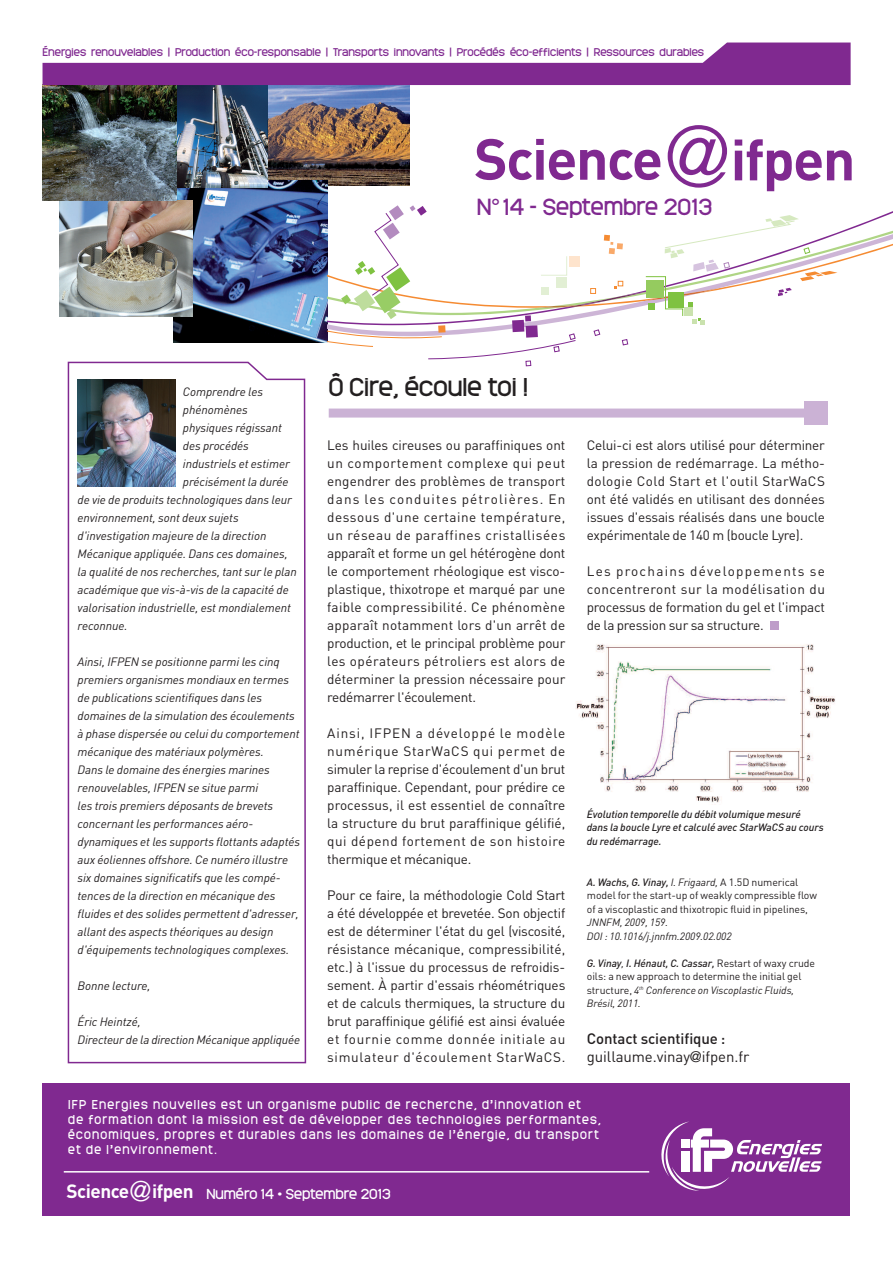
<style>
.page{position:relative;width:893px;height:1263px;background:#fff}
.page>*{position:absolute;margin:0;border:0;box-sizing:border-box;transform-origin:0 0}
.t1{font:700 57px "DIN";letter-spacing:-.025em;color:#802990}
.t2{font:24px "Monark";color:#231f20}
.t3{font:21.75px "Monark";color:#802990}
.t4{font:15px/18px "DIN";letter-spacing:-.005em;color:#231f20}
.t5{font:13.5px/18px "DIN";letter-spacing:-.015em;color:#231f20;text-align:justify}
.t6{font:13.5px "Monark";color:#fff}
.t7{font:italic 12px/18px "DIN";letter-spacing:-.005em;color:#231f20}
.t8{font:12px/15px "Monark";letter-spacing:.105em;color:#fff;scale:.95 1}
.t9{font:10.5px/13.5px "DIN";letter-spacing:-.005em;color:#231f20}
.t10{font:10.5px "Monark";color:#802990}
.t11{font:italic 500 10.5px/13.5px "DIN";letter-spacing:-.005em;color:#231f20}
.t12{font:italic 10.5px/13.5px "DIN";letter-spacing:-.005em;color:#231f20}
.s1{font-family:"Helvetica";font-weight:300;font-size:82.5px}
.s2{font-weight:500;font-style:italic}
.s3{font-style:italic}
.s4{font-weight:500}
.s5{font-family:"Helvetica Neue"}
.s6{font-family:"DIN";font-weight:700;font-size:18.9px}
.s7{font-family:"Helvetica";font-weight:300;font-size:27.45px}
</style>
<div class="page">
<img style="left:267px;top:85px;width:60px;height:95px">
<svg style="left:68px;top:362px;width:238px;height:701px"></svg>
<img style="left:78px;top:379px;width:97px;height:107px">
<div style="left:770px;top:621px;width:9px;height:9px;background:#be9dc9"></div>
<div style="left:329px;top:409px;width:487px;height:9px;background:#cbb2d5"></div>
<div style="left:804px;top:401px;width:23px;height:23px;background:#cbb2d5"></div>
<img style="left:575px;top:644px;width:260px;height:159px">
<div style="left:43px;top:1084px;width:807px;height:132px;background:#802990"></div>
<svg style="left:661px;top:1121px;width:161px;height:70px"></svg>
<hr style="left:64px;top:1171px;width:585px;height:1px;background:#fff">
<img style="left:173px;top:180px;width:154px;height:163px">
<img style="left:60px;top:201px;width:133px;height:115px">
<img style="left:176px;top:85px;width:91px;height:102px">
<svg style="left:327px;top:42px;width:566px;height:218px"></svg>
<svg style="left:327px;top:199px;width:519px;height:167px"></svg>
<svg style="left:690px;top:171px;width:30px;height:13px"></svg>
<img style="left:43px;top:85px;width:133px;height:116px">
<svg style="left:43px;top:43px;width:808px;height:42px"></svg>
<p class="t10" style="left:43px;top:45px;width:663px">Énergies renouvelables | Production éco-responsable | Transports innovants | Procédés éco-efficients | Ressources durables</p>
<h1 class="t1" style="left:474px;top:125px;width:383px">Science<span class="s1">@</span>ifpen</h1>
<h3 class="t3" style="left:477px;top:192px;width:237px">N°14 - Septembre 2013</h3>
<p class="t7" style="left:183px;top:382px;width:82px">Comprendre les</p>
<p class="t7" style="left:183px;top:400px;width:66px">phénomènes</p>
<p class="t7" style="left:183px;top:418px;width:101px">physiques régissant</p>
<p class="t7" style="left:183px;top:436px;width:67px">des procédés</p>
<p class="t7" style="left:183px;top:454px;width:108px">industriels et estimer</p>
<p class="t7" style="left:183px;top:472px;width:107px">précisément la durée</p>
<p class="t7" style="left:78px;top:490px;width:216px">de vie de produits technologiques dans leur</p>
<p class="t7" style="left:78px;top:508px;width:163px">environnement, sont deux sujets</p>
<p class="t7" style="left:78px;top:526px;width:190px">d'investigation majeure de la direction</p>
<p class="t7" style="left:78px;top:544px;width:212px">Mécanique appliquée. Dans ces domaines,</p>
<p class="t7" style="left:78px;top:562px;width:221px">la qualité de nos recherches, tant sur le plan</p>
<p class="t7" style="left:78px;top:580px;width:213px">académique que vis-à-vis de la capacité de</p>
<p class="t7" style="left:78px;top:598px;width:215px">valorisation industrielle, est mondialement</p>
<p class="t7" style="left:78px;top:616px;width:52px">reconnue.</p>
<p class="t7" style="left:78px;top:652px;width:224px">Ainsi, IFPEN se positionne parmi les cinq premiers organismes mondiaux en termes de publications scientifiques dans les domaines de la simulation des écoulements à phase dispersée ou celui du comportement mécanique des matériaux polymères.<br>Dans le domaine des énergies marines renouvelables, IFPEN se situe parmi<br>les trois premiers déposants de brevets concernant les performances aéro&shy;dynamiques et les supports flottants adaptés aux éoliennes offshore. Ce numéro illustre six domaines significatifs que les compé&shy;tences de la direction en mécanique des fluides et des solides permettent d'adresser, allant des aspects théoriques au design d'équipements technologiques complexes.</p>
<p class="t7" style="left:78px;top:976px;width:75px">Bonne lecture,</p>
<p class="t7" style="left:78px;top:1012px;width:224px">Éric Heintzé,<br>Directeur de la direction Mécanique appliquée</p>
<h2 class="t2" style="left:329px;top:371px;width:201px">Ô Cire, écoule toi !</h2>
<p class="t5" style="left:327px;top:436px;width:240px">Les huiles cireuses ou paraffiniques ont un comportement complexe qui peut engendrer des problèmes de transport dans les conduites pétrolières. En dessous d'une certaine température, un réseau de paraffines cristallisées apparaît et forme un gel hétérogène dont le comportement rhéologique est visco&shy;plastique, thixotrope et marqué par une faible compressibilité. Ce phénomène apparaît notamment lors d'un arrêt de production, et le principal problème pour les opérateurs pétroliers est alors de déterminer la pression nécessaire pour redémarrer l'écoulement.</p>
<p class="t5" style="left:327px;top:724px;width:240px">Ainsi, IFPEN a développé le modèle numérique StarWaCS qui permet de simuler la reprise d'écoulement d'un brut paraffinique. Cependant, pour prédire ce processus, il est essentiel de connaître la structure du brut paraffinique gélifié, qui dépend fortement de son histoire thermique et mécanique.</p>
<p class="t5" style="left:327px;top:886px;width:240px">Pour ce faire, la méthodologie Cold Start a été développée et brevetée. Son objectif est de déterminer l'état du gel (viscosité, résistance mécanique, compressibilité, etc.) à l'issue du processus de refroidis&shy;sement. À partir d'essais rhéométriques et de calculs thermiques, la structure du brut paraffinique gélifié est ainsi évaluée et fournie comme donnée initiale au simulateur d'écoulement StarWaCS.</p>
<p class="t5" style="left:587px;top:436px;width:240px">Celui-ci est alors utilisé pour déterminer la pression de redémarrage. La métho&shy;dologie Cold Start et l'outil StarWaCS ont été validés en utilisant des données issues d'essais réalisés dans une boucle expérimentale de 140 m (boucle Lyre).</p>
<p class="t5" style="left:587px;top:562px;width:240px">Les prochains développements se concentreront sur la modélisation du processus de formation du gel et l'impact de la pression sur sa structure.</p>
<p class="t11" style="left:587px;top:807px;width:238px">Évolution temporelle du débit volumique mesuré dans la boucle Lyre et calculé avec StarWaCS au cours du redémarrage.</p>
<p class="t9" style="left:587px;top:875px;width:232px"><span class="s2">A. Wachs, G. Vinay,</span> <span class="s3">I. Frigaard,</span> A 1.5D numerical model for the start-up of weakly compressible flow of a viscoplastic and thixotropic fluid in pipelines,</p>
<p class="t12" style="left:587px;top:915px;width:146px">JNNFM, 2009, 159.<br>DOI : 10.1016/j.jnnfm.2009.02.002</p>
<p class="t9" style="left:587px;top:956px;width:230px"><span class="s2">G. Vinay</span><span class="s3">,</span> <span class="s2">I. Hénaut, C. Cassar,</span> Restart of waxy crude oils: a new approach to determine the initial gel structure, <span class="s3">4</span><sup>th</sup> <span class="s3">Conference on Viscoplastic Fluids, Brésil, 2011.</span></p>
<p class="t4" style="left:587px;top:1029px;width:164px"><span class="s4">Contact scientifique : </span>guillaume.vinay<span class="s5">@</span>ifpen.fr</p>
<p class="t8" style="left:68px;top:1096px;width:562px">IFP Energies nouvelles est un organisme public de recherche, d’innovation et<br>de formation dont la mission est de développer des technologies performantes, économiques, propres et durables dans les domaines de l’énergie, du transport et de l’environnement.</p>
<p class="t6" style="left:67px;top:1184px;width:326px"><span class="s6">Science</span><span class="s7">@</span><span class="s6">ifpen</span> Numéro 14 • Septembre 2013</p>
</div>
